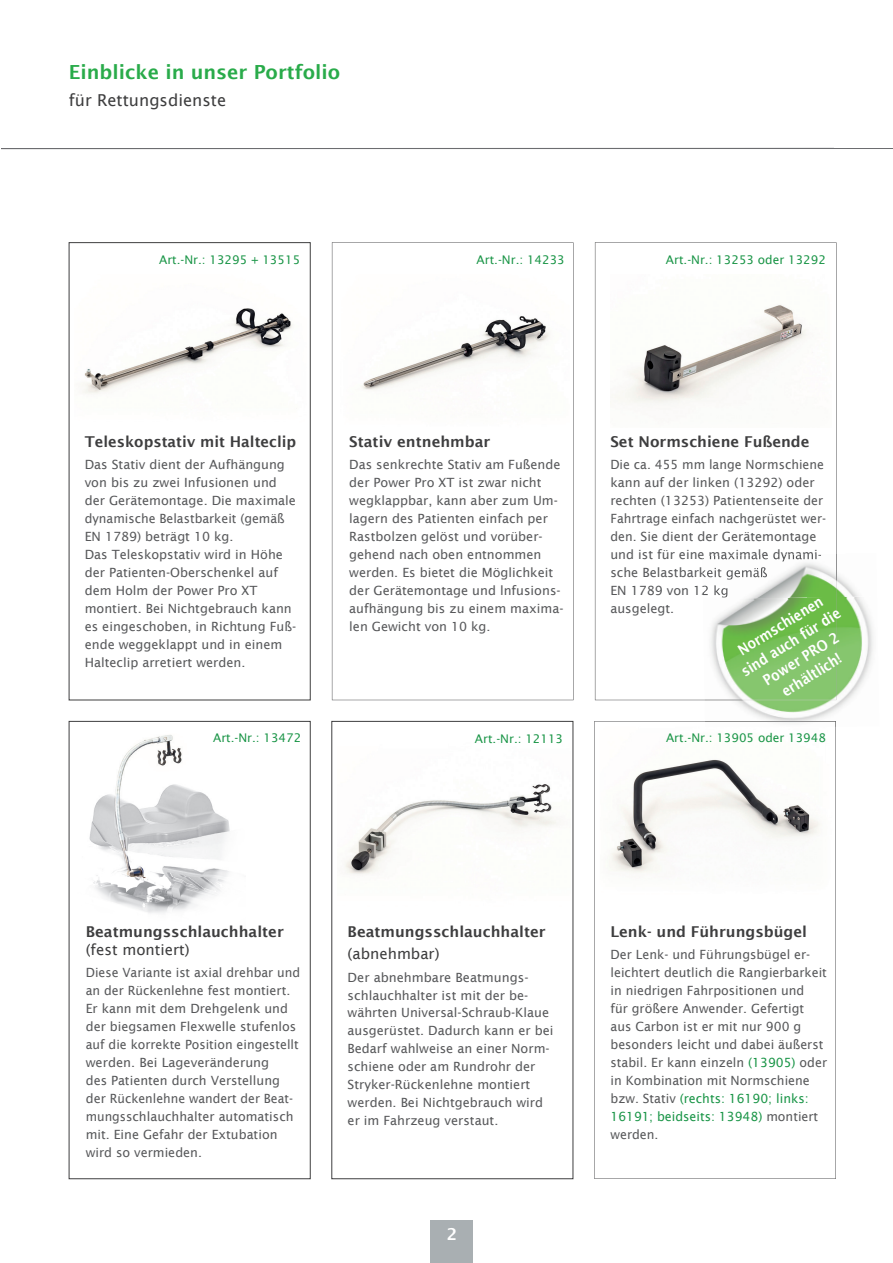
<style>
.page{position:relative;width:893px;height:1263px;background:#fff}
.page>*{position:absolute;margin:0;border:0;box-sizing:border-box;transform-origin:0 0}
.t1{font:600 19.5px "Lucida Sans";color:#29ab4a}
.t2{font:16.5px "Lucida Sans";color:#3e3e3f}
.t3{font:600 16.5px "Lucida Sans";color:#fff}
.t4{font:600 15px "Lucida Sans";color:#3e3e3f}
.t5{font:600 15px/19.5px "Lucida Sans";color:#fff;text-align:center;scale:.88 1}
.t6{font:15px "Lucida Sans";color:#3e3e3f}
.t7{font:12.75px/18px "Lucida Sans";color:#57585a}
.t8{font:12px "Lucida Sans";color:#1a9547}
.s1{color:#1a9547}
</style>
<div class="page">
<img style="left:344px;top:784px;width:213px;height:91px">
<hr style="left:1px;top:148px;width:892px;height:1px;background:#6c6d70">
<img style="left:89px;top:735px;width:141px;height:178px">
<div style="left:431px;top:1220px;width:42px;height:43px;background:#a9afb2"></div>
<div style="left:69px;top:721px;width:241px;height:458px;border:1px solid #3e3e3f"></div>
<svg style="left:595px;top:242px;width:241px;height:458px"></svg>
<div style="left:332px;top:721px;width:241px;height:458px;border:1px solid #3e3e3f"></div>
<svg style="left:594px;top:721px;width:242px;height:458px"></svg>
<svg style="left:332px;top:242px;width:241px;height:458px"></svg>
<img style="left:82px;top:308px;width:211px;height:86px">
<img style="left:340px;top:275px;width:229px;height:152px">
<img style="left:703px;top:599px;width:170px;height:128px">
<img style="left:702px;top:553px;width:159px;height:46px">
<img style="left:705px;top:554px;width:131px;height:146px">
<img style="left:705px;top:727px;width:127px;height:2px">
<img style="left:705px;top:721px;width:131px;height:6px">
<img style="left:702px;top:554px;width:119px;height:8px">
<img style="left:702px;top:567px;width:65px;height:13px">
<img style="left:703px;top:585px;width:26px;height:13px">
<h1 class="t1" style="left:69px;top:61px;width:273px">Einblicke in unser Portfolio</h1>
<p class="t2" style="left:69px;top:91px;width:159px">für Rettungsdienste</p>
<p class="t8" style="left:159px;top:252px;width:143px">Art.-Nr.: 13295 + 13515</p>
<p class="t8" style="left:477px;top:252px;width:90px">Art.-Nr.: 14233</p>
<p class="t8" style="left:666px;top:252px;width:161px">Art.-Nr.: 13253 oder 13292</p>
<p class="t4" style="left:85px;top:433px;width:213px">Teleskopstativ mit Halteclip</p>
<p class="t7" style="left:85px;top:456px;width:213px">Das Stativ dient der Aufhängung von bis zu zwei Infusionen und der Gerätemontage. Die maximale dynamische Belastbarkeit (gemäß<br>EN 1789) beträgt 10 kg.<br>Das Teleskopstativ wird in Höhe der Patienten-Oberschenkel auf dem Holm der Power Pro XT montiert. Bei Nichtgebrauch kann es eingeschoben, in Richtung Fuß&shy;ende weggeklappt und in einem<br>Halteclip arretiert werden.</p>
<p class="t8" style="left:213px;top:731px;width:90px">Art.-Nr.: 13472</p>
<p class="t4" style="left:349px;top:433px;width:143px">Stativ entnehmbar</p>
<p class="t7" style="left:349px;top:456px;width:216px">Das senkrechte Stativ am Fußende der Power Pro XT ist zwar nicht wegklappbar, kann aber zum Um&shy;lagern des Patienten einfach per<br>Rastbolzen gelöst und vorüber&shy;gehend nach oben entnommen werden. Es bietet die Möglichkeit der Gerätemontage und lnfusions&shy;aufhängung bis zu einem maxima&shy;len Gewicht von 10 kg.</p>
<p class="t8" style="left:475px;top:731px;width:90px">Art.-Nr.: 12113</p>
<p class="t4" style="left:610px;top:433px;width:201px">Set Normschiene Fußende</p>
<p class="t7" style="left:610px;top:456px;width:217px">Die ca. 455 mm lange Normschiene kann auf der linken (13292) oder rechten (13253) Patientenseite der<br>Fahrtrage einfach nachgerüstet wer&shy;den. Sie dient der Gerätemontage und ist für eine maximale dynami&shy;sche Belastbarkeit gemäß<br>EN 1789 von 12 kg<br>ausgelegt.</p>
<p class="t5" style="left:727px;top:647px;width:132px;rotate:-32deg">Normschienen sind auch für die<br>Power PRO 2 erhältlich!</p>
<p class="t8" style="left:666px;top:731px;width:161px">Art.-Nr.: 13905 oder 13948</p>
<p class="t4" style="left:86px;top:923px;width:200px">Beatmungsschlauchhalter</p>
<p class="t6" style="left:86px;top:941px;width:105px">(fest montiert)</p>
<p class="t7" style="left:86px;top:963px;width:216px">Diese Variante ist axial drehbar und an der Rückenlehne fest montiert.<br>Er kann mit dem Drehgelenk und der biegsamen Flexwelle stufenlos auf die korrekte Position eingestellt werden. Bei Lageveränderung<br>des Patienten durch Verstellung der Rückenlehne wandert der Beat&shy;mungsschlauchhalter automatisch mit. Eine Gefahr der Extubation wird so vermieden.</p>
<p class="t4" style="left:348px;top:923px;width:200px">Beatmungsschlauchhalter</p>
<p class="t6" style="left:348px;top:945px;width:94px">(abnehmbar)</p>
<p class="t7" style="left:348px;top:968px;width:207px">Der abnehmbare Beatmungs&shy;schlauchhalter ist mit der be&shy;währten Universal-Schraub-Klaue ausgerüstet. Dadurch kann er bei<br>Bedarf wahlweise an einer Norm&shy;schiene oder am Rundrohr der<br>Stryker-Rückenlehne montiert werden. Bei Nichtgebrauch wird er im Fahrzeug verstaut.</p>
<p class="t3" style="left:447px;top:1224px;width:12px">2</p>
<p class="t4" style="left:610px;top:923px;width:198px">Lenk- und Führungsbügel</p>
<p class="t7" style="left:610px;top:945px;width:218px">Der Lenk- und Führungsbügel er&shy;leichtert deutlich die Rangierbarkeit in niedrigen Fahrpositionen und<br>für größere Anwender. Gefertigt aus Carbon ist er mit nur 900 g besonders leicht und dabei äußerst stabil. Er kann einzeln <span class="s1">(13905)</span> oder in Kombination mit Normschiene bzw. Stativ <span class="s1">(rechts: 16190; links:<br>16191; beidseits: 13948)</span> montiert werden.</p>
</div>
